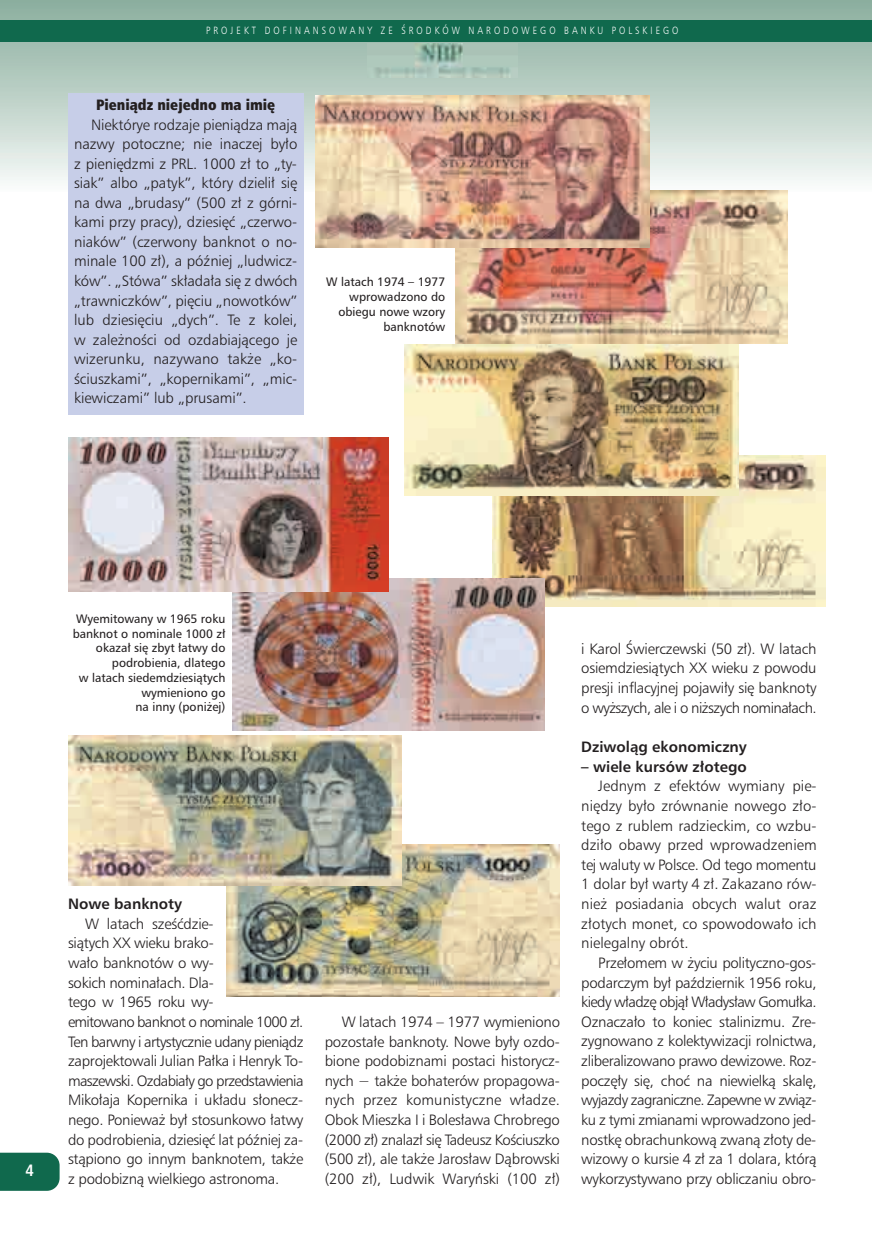
<style>
.page{position:relative;width:872px;height:1254px;background:#fff}
.page>*{position:absolute;margin:0;border:0;box-sizing:border-box;transform-origin:0 0}
.t1{font:700 16.5px "Humnst 777 Cn EU";color:#fff}
.t2{font:15px/19.6px "Humnst 777 Lt EU";letter-spacing:-.02em;color:#231f20;text-align:justify}
.t3{font:700 15px "Humnst 777 EU";color:#231f20}
.t4{font:15px "Humnst 777 X Blk Cn EU";color:#231f20}
.t5{font:12.3px/14.7px "Humnst 777 EU";color:#231f20;text-align:right}
.t6{font:10.5px "Humnst 777 Lt EU";letter-spacing:.35em;color:#fff;scale:.83 1}
</style>
<div class="page">
<svg style="left:0;top:0;width:872px;height:191px;background:#b5cbc1"></svg>
<div style="left:0;top:21px;width:872px;height:21px;background:#10694d"></div>
<img style="left:367px;top:44px;width:151px;height:34px">
<div style="left:68px;top:93px;width:235px;height:322px;background:#c7cee8"></div>
<img style="left:492px;top:455px;width:333px;height:151px">
<img style="left:404px;top:344px;width:334px;height:151px">
<img style="left:232px;top:579px;width:312px;height:151px">
<img style="left:68px;top:437px;width:320px;height:155px">
<img style="left:455px;top:191px;width:333px;height:152px">
<img style="left:316px;top:95px;width:334px;height:152px">
<img style="left:226px;top:844px;width:334px;height:152px">
<img style="left:68px;top:735px;width:334px;height:150px">
<div style="left:0;top:1152px;width:60px;height:38px;background:#10694d"></div>
<p class="t6" style="left:206px;top:26px;width:571px">PROJEKT DOFINANSOWANY ZE ŚRODKÓW NARODOWEGO BANKU POLSKIEGO</p>
<p class="t4" style="left:96px;top:96px;width:181px">Pieniądz niejedno ma imię</p>
<p class="t2" style="left:74px;top:116px;width:225px;text-indent:17px">Niektórye rodzaje pieniądza mają nazwy potoczne; nie inaczej było z pieniędzmi z PRL. 1000 zł to „ty&shy;siak” albo „patyk”, który dzielił się na dwa „brudasy” (500 zł z górni&shy;kami przy pracy), dziesięć „czerwo&shy;niaków” (czerwony banknot o no&shy;minale 100 zł), a później „ludwicz&shy;ków”. „Stówa” składała się z dwóch „trawniczków”, pięciu „nowotków” lub dziesięciu „dych”. Te z kolei, w zależności od ozdabiającego je wizerunku, nazywano także „ko&shy;ściuszkami”, „kopernikami”, „mic&shy;kiewiczami” lub „prusami”.</p>
<p class="t5" style="left:326px;top:276px;width:120px">W latach 1974 – 1977 wprowadzono do obiegu nowe wzory banknotów</p>
<p class="t1" style="left:26px;top:1159px;width:10px">4</p>
<p class="t5" style="left:73px;top:612px;width:154px">Wyemitowany w 1965 roku banknot o nominale 1000 zł okazał się zbyt łatwy do podrobienia, dlatego<br>w latach siedemdziesiątych wymieniono go<br>na inny (poniżej)</p>
<p class="t3" style="left:68px;top:897px;width:116px">Nowe banknoty</p>
<p class="t2" style="left:68px;top:914px;width:237px;text-align:left;text-indent:17px">W latach sześćdzie-<br>siątych XX wieku brako-<br>wało banknotów o wy-<br>sokich nominałach. Dla-<br>tego w 1965 roku wy-<br>emitowano banknot o nominale 1000 zł.<br>Ten barwny i artystycznie udany pieniądz zaprojektowali Julian Pałka i Henryk To&shy;maszewski. Ozdabiały go przedstawienia<br>Mikołaja Kopernika i układu słonecz&shy;nego. Ponieważ był stosunkowo łatwy do podrobienia, dziesięć lat później za&shy;stąpiono go innym banknotem, także z podobizną wielkiego astronoma.</p>
<p class="t2" style="left:325px;top:1013px;width:237px;text-indent:17px">W latach 1974 – 1977 wymieniono pozostałe banknoty. Nowe były ozdo&shy;bione podobiznami postaci historycz&shy;nych − także bohaterów propagowa&shy;nych przez komunistyczne władze.<br>Obok Mieszka I i Bolesława Chrobrego (2000 zł) znalazł się Tadeusz Kościuszko (500 zł), ale także Jarosław Dąbrowski (200 zł), Ludwik Waryński (100 zł)</p>
<p class="t2" style="left:581px;top:640px;width:237px">i Karol Świerczewski (50 zł). W latach osiemdziesiątych XX wieku z powodu presji inflacyjnej pojawiły się banknoty o wyższych, ale i o niższych nominałach.</p>
<p class="t3" style="left:581px;top:740px;width:167px">Dziwoląg ekonomiczny</p>
<p class="t3" style="left:581px;top:760px;width:167px">– wiele kursów złotego</p>
<p class="t2" style="left:581px;top:777px;width:237px;text-indent:17px">Jednym z efektów wymiany pie&shy;niędzy było zrównanie nowego zło&shy;tego z rublem radzieckim, co wzbu&shy;dziło obawy przed wprowadzeniem tej waluty w Polsce. Od tego momentu 1 dolar był warty 4 zł. Zakazano rów&shy;nież posiadania obcych walut oraz złotych monet, co spowodowało ich nielegalny obrót.</p>
<p class="t2" style="left:581px;top:954px;width:237px;text-indent:17px">Przełomem w życiu polityczno-gos&shy;podarczym był październik 1956 roku, kiedy władzę objął Władysław Gomułka.<br>Oznaczało to koniec stalinizmu. Zre&shy;zygnowano z kolektywizacji rolnictwa, zliberalizowano prawo dewizowe. Roz&shy;poczęły się, choć na niewielką skalę, wyjazdy zagraniczne. Zapewne w związ&shy;ku z tymi zmianami wprowadzono jed&shy;nostkę obrachunkową zwaną złoty de&shy;wizowy o kursie 4 zł za 1 dolara, którą wykorzystywano przy obliczaniu obro-</p>
</div>
